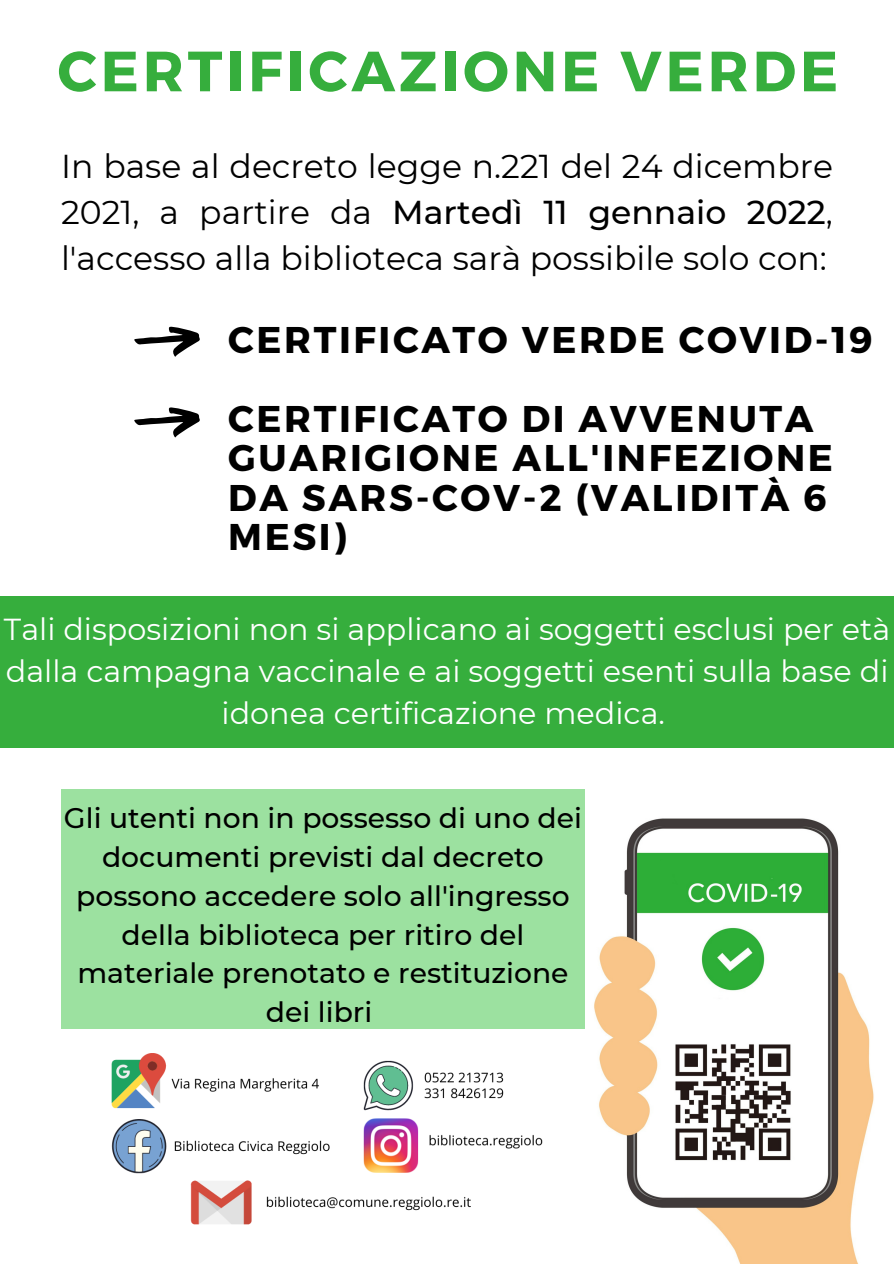
<style>
.page{position:relative;width:894px;height:1264px;background:#fff}
.page>*{position:absolute;margin:0;border:0;box-sizing:border-box;transform-origin:0 0}
.t1{font:700 56.55px "Montserrat";letter-spacing:.07em;color:#36ae3d}
.t2{font:700 37.2px/39.5px "Montserrat";letter-spacing:.07em;color:#000}
.t3{font:33px/46.2px "Montserrat";color:#000;text-align:justify}
.t4{font:30.3px/42.2px "Montserrat";color:#fff;text-align:center}
.t5{font:500 28.2px/38.8px "Montserrat";color:#000;text-align:center}
.s1{font-weight:500}
</style>
<div class="page">
<img style="left:584px;top:802px;width:290px;height:461px">
<svg style="left:134px;top:326px;width:66px;height:31px"></svg>
<svg style="left:134px;top:407px;width:66px;height:30px"></svg>
<div style="left:0;top:596px;width:893px;height:151px;background:#36ae3d"></div>
<div style="left:61px;top:789px;width:523px;height:240px;background:#9ce1a0"></div>
<img style="left:111px;top:1053px;width:432px;height:172px">
<p class="t1" style="left:58px;top:34px;width:781px">CERTIFICAZIONE VERDE</p>
<p class="t3" style="left:61px;top:143px;width:773px">In base al decreto legge n.221 del 24 dicembre 2021, a partire da <span class="s1">Martedì 11 gennaio 2022</span>, l'accesso alla biblioteca sarà possibile solo con:</p>
<p class="t2" style="left:228px;top:318px;width:645px">CERTIFICATO VERDE COVID-19</p>
<p class="t2" style="left:228px;top:397px;width:586px">CERTIFICATO DI AVVENUTA</p>
<p class="t2" style="left:228px;top:436px;width:606px">GUARIGIONE ALL'INFEZIONE<br>DA SARS-COV-2 (VALIDITÀ 6<br>MESI)</p>
<p class="t4" style="left:4px;top:607px;width:887px">Tali disposizioni non si applicano ai soggetti esclusi per età dalla campagna vaccinale e ai soggetti esenti sulla base di idonea certificazione medica.</p>
<p class="t5" style="left:64px;top:798px;width:519px">Gli utenti non in possesso di uno dei documenti previsti dal decreto possono accedere solo all'ingresso della biblioteca per ritiro del materiale prenotato e restituzione dei libri</p>
</div>
